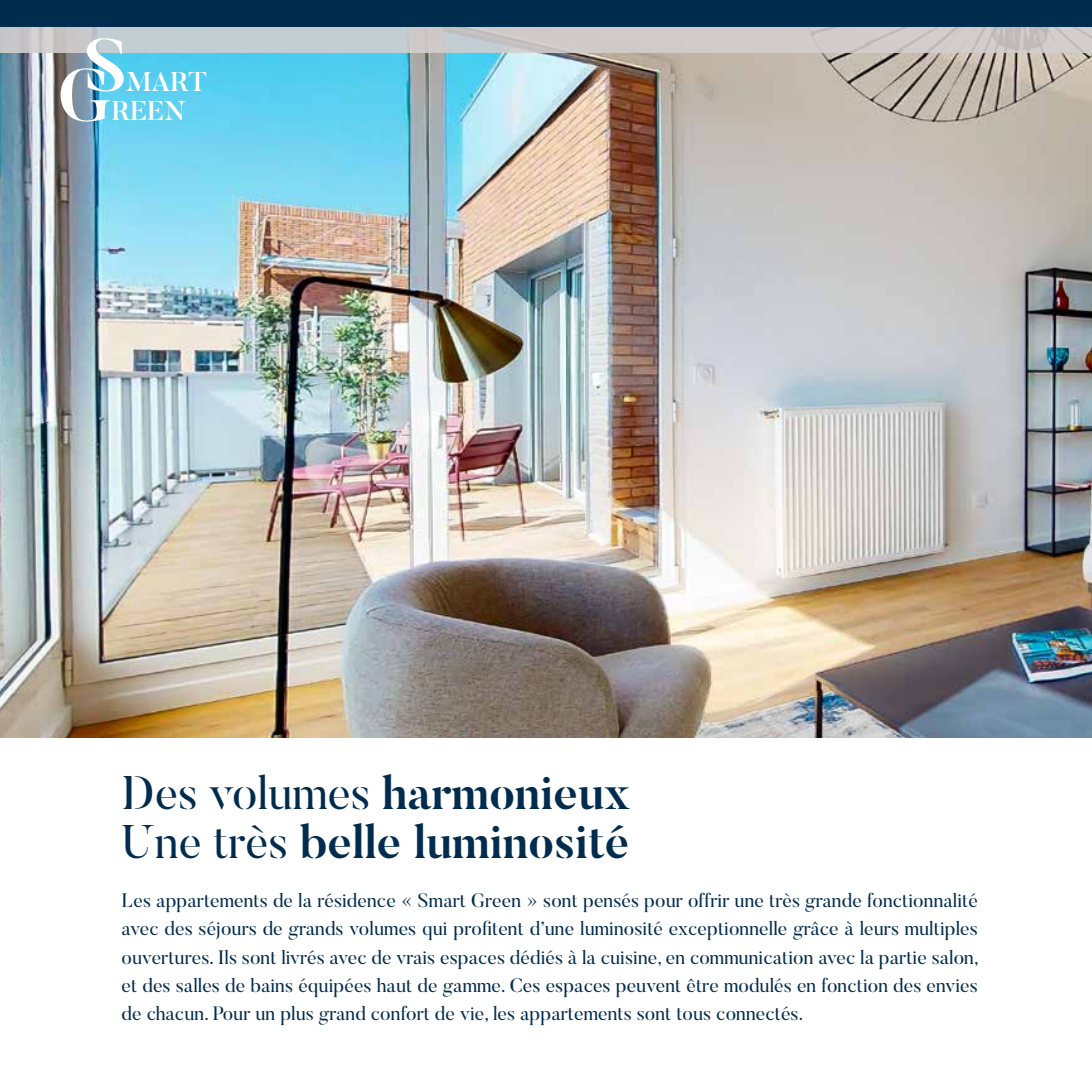
<style>
.page{position:relative;width:1092px;height:1092px;background:#fff}
.page>*{position:absolute;margin:0;border:0;box-sizing:border-box;transform-origin:0 0}
.t1{font:500 73.67px "Butler";color:#fff}
.t2{font:700 46.9px/49px "Butler Stencil";color:#022c4d}
.t3{font:500 27.12px "Butler";color:#fff}
.t4{font:19.25px/28px "Butler";letter-spacing:.005em;color:#022c4d;text-align:justify}
.s1{font-weight:400}
</style>
<div class="page">
<img style="left:0;top:52px;width:1091px;height:685px">
<svg style="left:0;top:26px;width:1091px;height:26px;background:#c2c4c6"></svg>
<div style="left:0;top:0;width:1091px;height:26px;background:#022c4d"></div>
<h1 class="t1" style="left:84px;top:18px;width:45px">S</h1>
<h1 class="t1" style="left:58px;top:48px;width:55px">G</h1>
<h3 class="t3" style="left:126px;top:65px;width:82px">MART</h3>
<h3 class="t3" style="left:112px;top:93px;width:76px">REEN</h3>
<h2 class="t2" style="left:122px;top:768px;width:510px"><span class="s1">Des volumes</span> harmonieux<br><span class="s1">Une très</span> belle luminosité</h2>
<p class="t4" style="left:122px;top:886px;width:858px">Les appartements de la résidence « Smart Green » sont pensés pour offrir une très grande fonctionnalité avec des séjours de grands volumes qui profitent d’une luminosité exceptionnelle grâce à leurs multiples ouvertures. Ils sont livrés avec de vrais espaces dédiés à la cuisine, en communication avec la partie salon, et des salles de bains équipées haut de gamme. Ces espaces peuvent être modulés en fonction des envies de chacun. Pour un plus grand confort de vie, les appartements sont tous connectés.</p>
</div>
